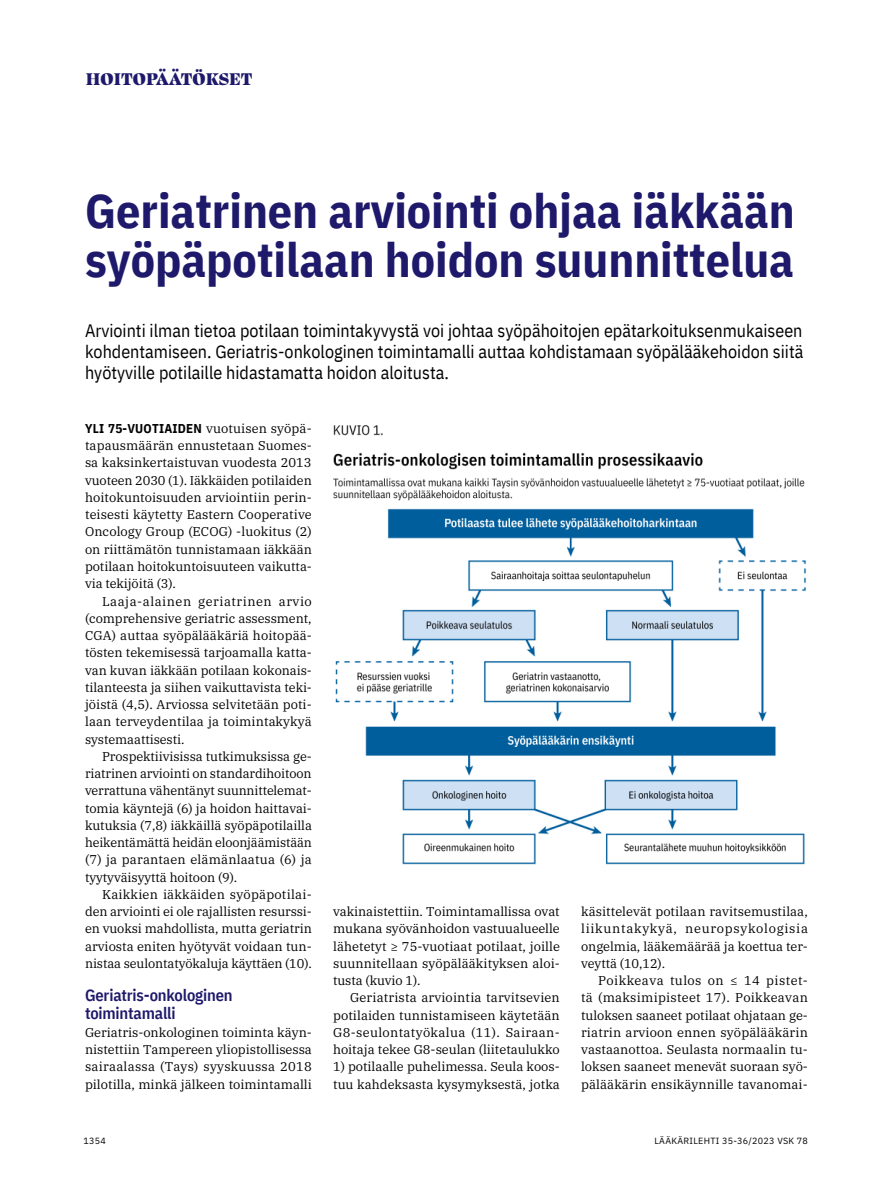
<style>
.page{position:relative;width:893px;height:1191px;background:#fff}
.page>*{position:absolute;margin:0;border:0;box-sizing:border-box;transform-origin:0 0}
.t1{font:700 48px/48px "IBM Plex Sans Cond";color:#1e196a}
.t2{font:900 19.5px "Swear Display";letter-spacing:.01em;color:#1e196a}
.t3{font:18px/21px "IBM Plex Sans Cond";color:#000;text-align:justify}
.t4{font:600 16.5px/18px "IBM Plex Sans Cond";letter-spacing:-.01em;color:#1e196a}
.t5{font:12.75px/17.2px "IBM Plex Serif";color:#000;text-align:justify}
.t6{font:700 12.75px "IBM Plex Sans Cond";letter-spacing:.015em;color:#000}
.t7{font:9px "IBM Plex Sans";letter-spacing:.03em;color:#000}
.s1{font-family:"IBM Plex Serif";font-weight:400}
</style>
<div class="page">
<img style="left:333px;top:425px;width:474px;height:440px">
<h2 class="t2" style="left:86px;top:66px;width:168px">HOITOPÄÄTÖKSET</h2>
<h1 class="t1" style="left:85px;top:183px;width:711px">Geriatrinen arviointi ohjaa iäkkään syöpäpotilaan hoidon suunnittelua</h1>
<p class="t3" style="left:85px;top:318px;width:720px">Arviointi ilman tietoa potilaan toimintakyvystä voi johtaa syöpähoitojen epätarkoituksenmukaiseen kohdentamiseen. Geriatris-onkologinen toimintamalli auttaa kohdistamaan syöpälääkehoidon siitä hyötyville potilaille hidastamatta hoidon aloitusta.</p>
<p class="t6" style="left:85px;top:418px;width:228px">YLI 75-VUOTIAIDEN <span class="s1">vuotuisen syöpä-</span></p>
<p class="t5" style="left:85px;top:436px;width:228px">tapausmäärän ennustetaan Suomes&shy;sa kaksinkertaistuvan vuodesta 2013 vuoteen 2030 (1). Iäkkäiden potilaiden hoitokuntoisuuden arviointiin perin&shy;teisesti käytetty Eastern Cooperative Oncology Group (ECOG) -luokitus (2) on riittämätön tunnistamaan iäkkään potilaan hoitokuntoisuuteen vaikutta&shy;via tekijöitä (3).</p>
<p class="t5" style="left:85px;top:591px;width:228px;text-indent:17px">Laaja-alainen geriatrinen arvio (comprehensive geriatric assessment, CGA) auttaa syöpälääkäriä hoitopää&shy;tösten tekemisessä tarjoamalla katta&shy;van kuvan iäkkään potilaan kokonais&shy;tilanteesta ja siihen vaikuttavista teki&shy;jöistä (4,5). Arviossa selvitetään poti&shy;laan terveydentilaa ja toimintakykyä systemaattisesti.</p>
<p class="t5" style="left:85px;top:746px;width:228px;text-indent:17px">Prospektiivisissa tutkimuksissa ge&shy;riatrinen arviointi on standardihoitoon verrattuna vähentänyt suunnittelemat&shy;tomia käyntejä (6) ja hoidon haittavai&shy;kutuksia (7,8) iäkkäillä syöpäpotilailla heikentämättä heidän eloonjäämistään (7) ja parantaen elämänlaatua (6) ja tyytyväisyyttä hoitoon (9).</p>
<p class="t5" style="left:85px;top:884px;width:228px;text-indent:17px">Kaikkien iäkkäiden syöpäpotilai&shy;den arviointi ei ole rajallisten resurssi&shy;en vuoksi mahdollista, mutta geriatrin arviosta eniten hyötyvät voidaan tun&shy;nistaa seulontatyökaluja käyttäen (10).</p>
<p class="t4" style="left:85px;top:984px;width:149px">Geriatris-onkologinen toimintamalli</p>
<p class="t5" style="left:85px;top:1022px;width:228px">Geriatris-onkologinen toiminta käyn&shy;nistettiin Tampereen yliopistollisessa sairaalassa (Tays) syyskuussa 2018 pilotilla, minkä jälkeen toimintamalli</p>
<p class="t5" style="left:333px;top:902px;width:228px">vakinaistettiin. Toimintamallissa ovat mukana syövänhoidon vastuualueelle lähetetyt ≥ 75-vuotiaat potilaat, joille suunnitellaan syöpälääkityksen aloi&shy;tusta (kuvio 1).</p>
<p class="t5" style="left:333px;top:988px;width:228px;text-indent:17px">Geriatrista arviointia tarvitsevien potilaiden tunnistamiseen käytetään G8-seulontatyökalua (11). Sairaan&shy;hoitaja tekee G8-seulan (liitetaulukko</p>
<p class="t5" style="left:333px;top:1057px;width:228px">1) potilaalle puhelimessa. Seula koos&shy;tuu kahdeksasta kysymyksestä, jotka</p>
<p class="t5" style="left:581px;top:902px;width:228px">käsittelevät potilaan ravitsemustilaa, liikuntakykyä, neuropsykologisia ongelmia, lääkemäärää ja koettua ter&shy;veyttä (10,12).</p>
<p class="t5" style="left:581px;top:971px;width:228px;text-indent:17px">Poikkeava tulos on ≤ 14 pistet&shy;tä (maksimipisteet 17). Poikkeavan tuloksen saaneet potilaat ohjataan ge&shy;riatrin arvioon ennen syöpälääkärin vastaanottoa. Seulasta normaalin tu&shy;loksen saaneet menevät suoraan syö&shy;pälääkärin ensikäynnille tavanomai-</p>
<p class="t7" style="left:83px;top:1133px;width:24px">1354</p>
<p class="t7" style="left:654px;top:1133px;width:155px">LÄÄKÄRILEHTI 35-36/2023 VSK 78</p>
</div>
